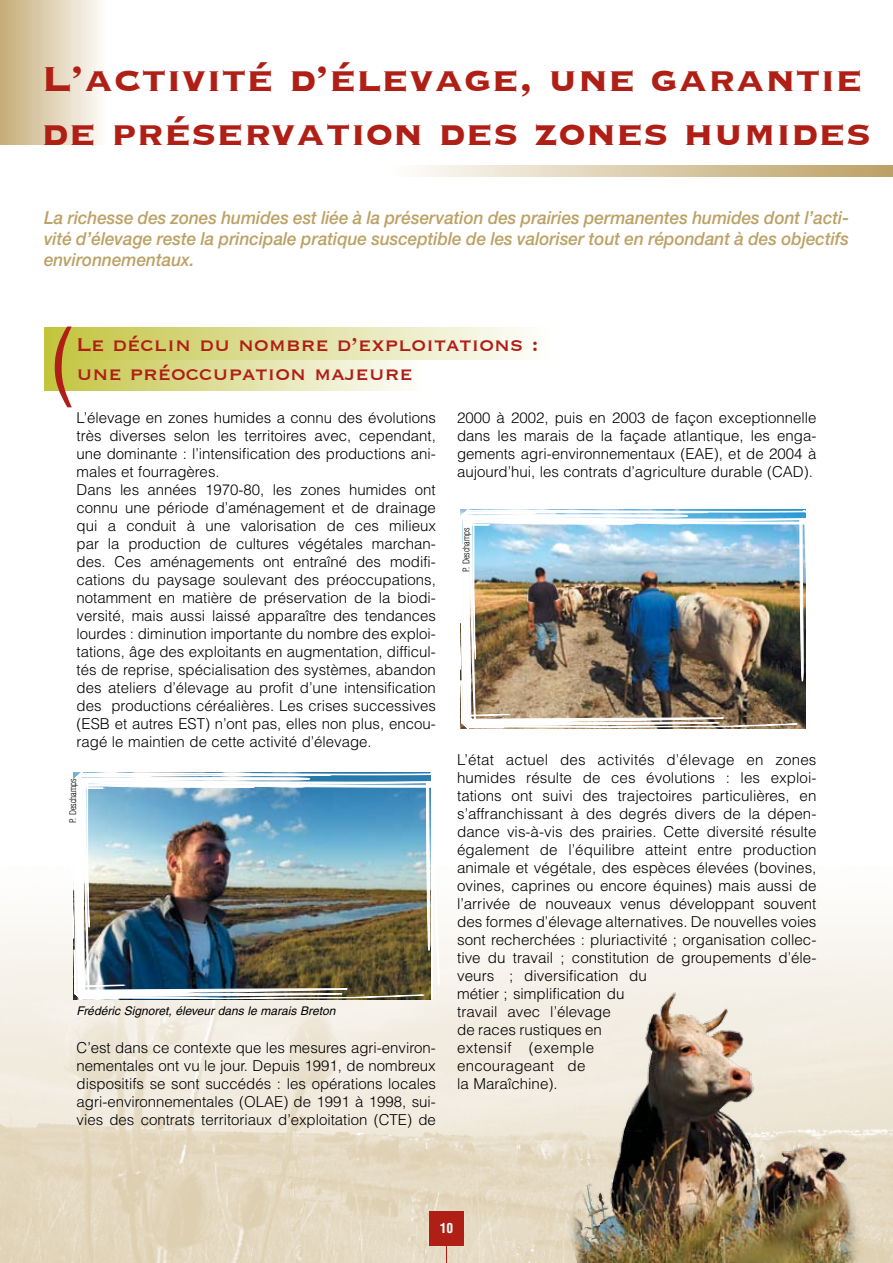
<style>
.page{position:relative;width:893px;height:1263px;background:#fff}
.page>*{position:absolute;margin:0;border:0;box-sizing:border-box;transform-origin:0 0}
.t1{font:85.95px "Helvetica";color:#af1f16;scale:.86 1}
.t2{font:700 45px/54px "Copperplate";color:#af1f16}
.t3{font:24px "Copperplate";color:#af1f16}
.t4{font:italic 500 18px/21px "Helvetica Neue";color:#bca165;text-align:justify;scale:.95 1}
.t5{font:300 15px/18px "Helvetica";color:#000}
.t6{font:700 condensed 13.5px "Helvetica";color:#fff}
.t7{font:italic 12px "Helvetica";color:#000}
.t8{font:300 condensed 9px "Helvetica";color:#000}
</style>
<div class="page">
<div style="left:44px;top:359px;width:382px;height:31px;background:linear-gradient(to right,#c2c440,#fefeff)"></div>
<img style="left:0;top:922px;width:893px;height:341px">
<div style="left:429px;top:1212px;width:34px;height:34px;background:#af1f16"></div>
<svg style="left:446px;top:1246px;width:1px;height:17px"></svg>
<svg style="left:44px;top:328px;width:415px;height:31px;background:#dadb8f"></svg>
<svg style="left:76px;top:981px;width:363px;height:282px;background:#e2d6bd"></svg>
<svg style="left:70px;top:772px;width:374px;height:209px"></svg>
<img style="left:73px;top:772px;width:351px;height:368px">
<svg style="left:462px;top:711px;width:350px;height:275px"></svg>
<svg style="left:457px;top:350px;width:349px;height:361px"></svg>
<img style="left:459px;top:327px;width:339px;height:536px">
<svg style="left:418px;top:166px;width:475px;height:11px;background:#dbcbab"></svg>
<div style="left:0;top:0;width:106px;height:145px;background:linear-gradient(to right,#c5ac77,#fdfbf9)"></div>
<img style="left:561px;top:985px;width:331px;height:278px">
<h2 class="t2" style="left:41px;top:49px;width:831px">L’activité d’élevage, une garantie de préservation des zones humides</h2>
<p class="t4" style="left:44px;top:207px;width:849px">La richesse des zones humides est liée à la préservation des prairies permanentes humides dont l’acti&shy;vité d’élevage reste la principale pratique susceptible de les valoriser tout en répondant à des objectifs environnementaux.</p>
<h1 class="t1" style="left:50px;top:309px;width:30px">(</h1>
<h3 class="t3" style="left:77px;top:329px;width:464px">Le déclin du nombre d’exploitations :</h3>
<h3 class="t3" style="left:77px;top:358px;width:338px">une préoccupation majeure</h3>
<p class="t5" style="left:77px;top:409px;width:361px">L’élevage en zones humides a connu des évolutions très diverses selon les territoires avec, cependant, une dominante : l’intensification des productions ani&shy;males et fourragères.<br>Dans les années 1970-80, les zones humides ont connu une période d’aménagement et de drainage qui a conduit à une valorisation de ces milieux par la production de cultures végétales marchan&shy;des. Ces aménagements ont entraîné des modifi&shy;cations du paysage soulevant des préoccupations, notamment en matière de préservation de la biodi&shy;versité, mais aussi laissé apparaître des tendances lourdes : diminution importante du nombre des exploi&shy;tations, âge des exploitants en augmentation, difficul&shy;tés de reprise, spécialisation des systèmes, abandon des ateliers d’élevage au profit d’une intensification des productions céréalières. Les crises successives (ESB et autres EST) n’ont pas, elles non plus, encou&shy;ragé le maintien de cette activité d’élevage.</p>
<p class="t5" style="left:457px;top:409px;width:361px;text-align:justify">2000 à 2002, puis en 2003 de façon exceptionnelle dans les marais de la façade atlantique, les enga&shy;gements agri-environnementaux (EAE), et de 2004 à aujourd’hui, les contrats d’agriculture durable (CAD).</p>
<p class="t8" style="left:461px;top:572px;width:46px;rotate:-90deg">P. Deschamps</p>
<p class="t8" style="left:67px;top:823px;width:46px;rotate:-90deg">P. Deschamps</p>
<p class="t7" style="left:77px;top:1004px;width:260px">Frédéric Signoret, éleveur dans le marais Breton</p>
<p class="t5" style="left:77px;top:1039px;width:361px;text-align:justify">C’est dans ce contexte que les mesures agri-environ&shy;nementales ont vu le jour. Depuis 1991, de nombreux dispositifs se sont succédés : les opérations locales agri-environnementales (OLAE) de 1991 à 1998, sui&shy;vies des contrats territoriaux d’exploitation (CTE) de</p>
<p class="t5" style="left:457px;top:751px;width:361px">L’état actuel des activités d’élevage en zones humides résulte de ces évolutions : les exploi&shy;tations ont suivi des trajectoires particulières, en s’affranchissant à des degrés divers de la dépen&shy;dance vis-à-vis des prairies. Cette diversité résulte également de l’équilibre atteint entre production animale et végétale, des espèces élevées (bovines, ovines, caprines ou encore équines) mais aussi de l’arrivée de nouveaux venus développant souvent des formes d’élevage alternatives. De nouvelles voies sont recherchées : pluriactivité ; organisation collec&shy;tive du travail ; constitution de groupements d’éle&shy;veurs ; diversification du<br>métier ; simplification du<br>travail avec l’élevage<br>de races rustiques en<br>extensif (exemple<br>encourageant de<br>la Maraîchine).</p>
<p class="t6" style="left:440px;top:1219px;width:15px">10</p>
</div>
